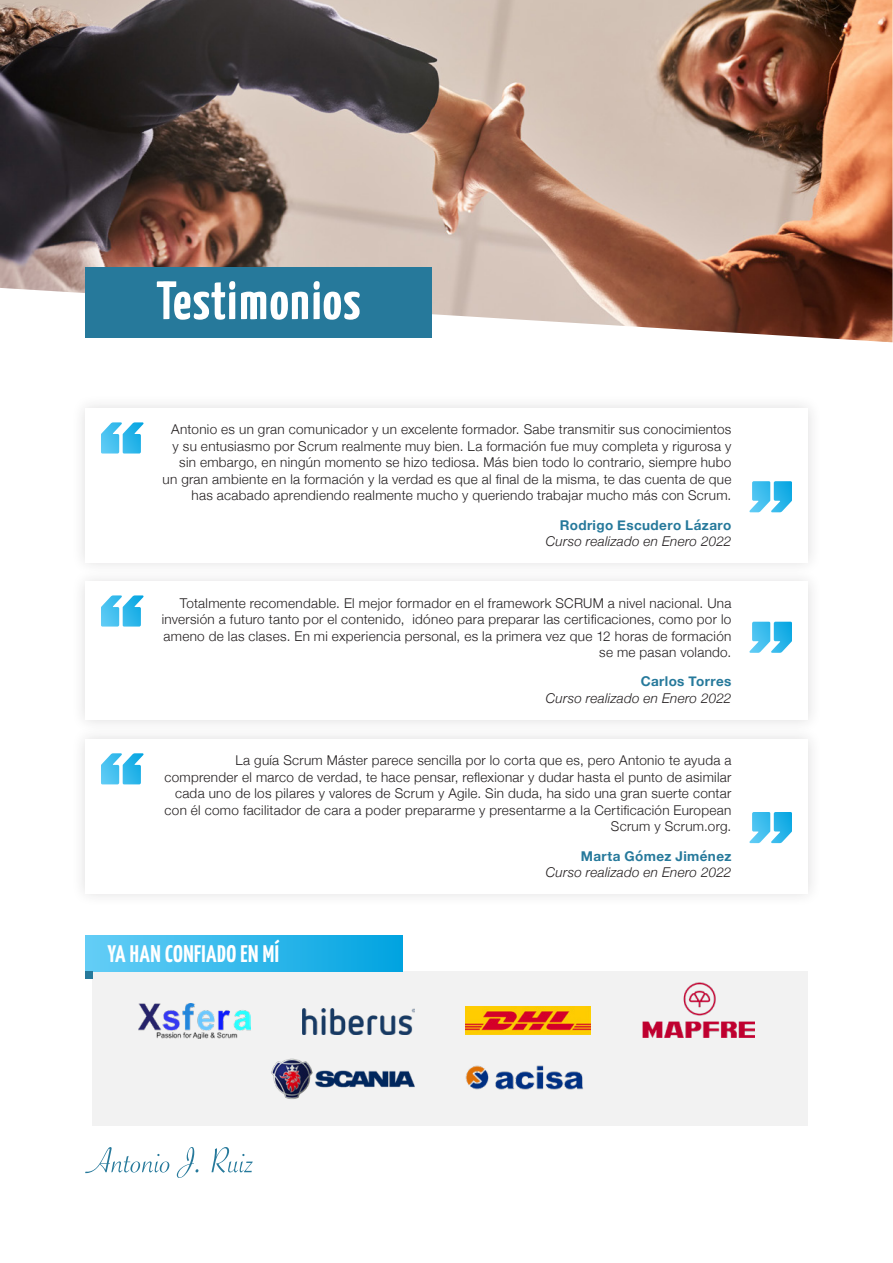
<style>
.page{position:relative;width:893px;height:1263px;background:#fff}
.page>*{position:absolute;margin:0;border:0;box-sizing:border-box;transform-origin:0 0}
.t1{font:700 54px "Yanone Kaffeesatz";letter-spacing:.02em;color:#fff}
.t2{font:700 24px "Yanone Kaffeesatz";letter-spacing:.02em;color:#fff}
.t3{font:300 13.5px/16.5px "Helvetica Neue";letter-spacing:.02em;color:#231f20;text-align:right}
.t4{font:italic 300 13.5px "Helvetica Neue";letter-spacing:.02em;color:#231f20}
.t5{font:700 13.5px "Helvetica Neue";letter-spacing:.025em;color:#26799b}
</style>
<div class="page">
<div style="left:71px;top:394px;width:751px;height:182px;background:#f8f7f8"></div>
<div style="left:85px;top:408px;width:723px;height:154px;background:#fff"></div>
<div style="left:71px;top:567px;width:751px;height:167px;background:#f8f8f8"></div>
<div style="left:85px;top:582px;width:723px;height:138px;background:#fff"></div>
<div style="left:71px;top:725px;width:751px;height:182px;background:#f9f9f9"></div>
<div style="left:85px;top:739px;width:723px;height:154px;background:#fff"></div>
<div style="left:92px;top:971px;width:716px;height:154px;background:#f2f2f2"></div>
<img style="left:0;top:0;width:892px;height:342px">
<div style="left:85px;top:267px;width:347px;height:70px;background:#26799b"></div>
<svg style="left:85px;top:1147px;width:168px;height:31px"></svg>
<svg style="left:101px;top:422px;width:43px;height:31px"></svg>
<svg style="left:101px;top:595px;width:43px;height:31px"></svg>
<svg style="left:101px;top:753px;width:43px;height:31px"></svg>
<svg style="left:749px;top:481px;width:43px;height:31px"></svg>
<svg style="left:749px;top:622px;width:43px;height:31px"></svg>
<svg style="left:749px;top:812px;width:43px;height:31px"></svg>
<div style="left:85px;top:935px;width:317px;height:37px;background:linear-gradient(to right,#66cef7,#02a4e0)"></div>
<div style="left:85px;top:972px;width:8px;height:7px;background:#26799b"></div>
<img style="left:303px;top:1008px;width:111px;height:26px">
<img style="left:642px;top:983px;width:112px;height:54px">
<img style="left:465px;top:1065px;width:118px;height:24px">
<img style="left:465px;top:1006px;width:126px;height:28px">
<img style="left:139px;top:1004px;width:112px;height:35px">
<img style="left:271px;top:1058px;width:144px;height:41px">
<p class="t1" style="left:156px;top:262px;width:206px">Testimonios</p>
<p class="t3" style="left:163px;top:420px;width:570px">Antonio es un gran comunicador y un excelente formador. Sabe transmitir sus conocimientos y su entusiasmo por Scrum realmente muy bien. La formación fue muy completa y rigurosa y sin embargo, en ningún momento se hizo tediosa. Más bien todo lo contrario, siempre hubo un gran ambiente en la formación y la verdad es que al final de la misma, te das cuenta de que has acabado aprendiendo realmente mucho y queriendo trabajar mucho más con Scrum.</p>
<p class="t5" style="left:560px;top:514px;width:173px">Rodrigo Escudero Lázaro</p>
<p class="t4" style="left:546px;top:531px;width:187px">Curso realizado en Enero 2022</p>
<p class="t3" style="left:162px;top:593px;width:571px">Totalmente recomendable. El mejor formador en el framework SCRUM a nivel nacional. Una inversión a futuro tanto por el contenido, idóneo para preparar las certificaciones, como por lo ameno de las clases. En mi experiencia personal, es la primera vez que 12 horas de formación se me pasan volando.</p>
<p class="t5" style="left:641px;top:671px;width:92px">Carlos Torres</p>
<p class="t4" style="left:546px;top:687px;width:187px">Curso realizado en Enero 2022</p>
<p class="t3" style="left:164px;top:751px;width:568px">La guía Scrum Máster parece sencilla por lo corta que es, pero Antonio te ayuda a comprender el marco de verdad, te hace pensar, reflexionar y dudar hasta el punto de asimilar cada uno de los pilares y valores de Scrum y Agile. Sin duda, ha sido una gran suerte contar con él como facilitador de cara a poder prepararme y presentarme a la Certificación European Scrum y Scrum.org.</p>
<p class="t5" style="left:581px;top:845px;width:152px">Marta Gómez Jiménez</p>
<p class="t4" style="left:546px;top:862px;width:187px">Curso realizado en Enero 2022</p>
<p class="t2" style="left:107px;top:937px;width:173px">YA HAN CONFIADO EN MÍ</p>
</div>
